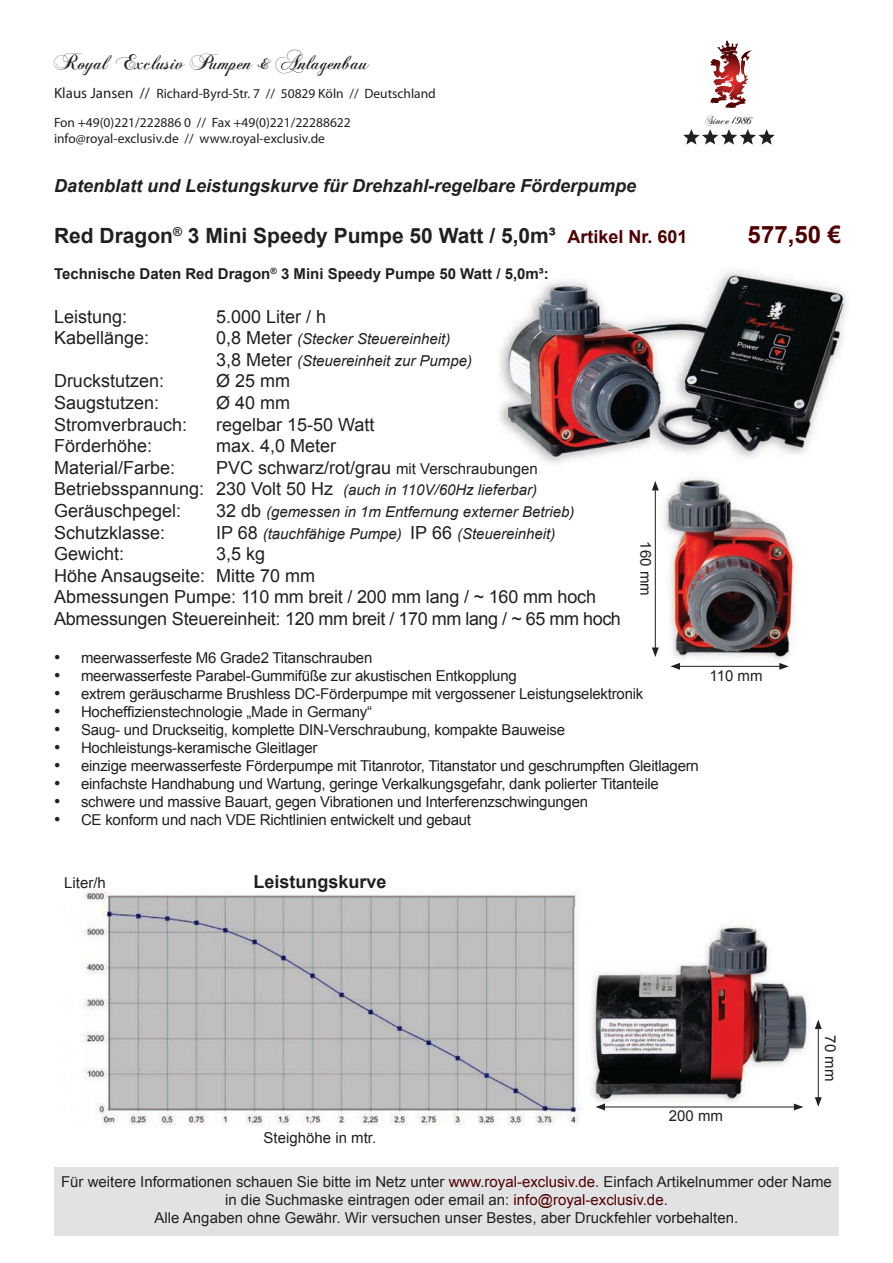
<style>
.page{position:relative;width:893px;height:1263px;background:#fff}
.page>*{position:absolute;margin:0;border:0;box-sizing:border-box;transform-origin:0 0}
.t1{font:700 24px "Arial";color:#500000}
.t2{font:700 21px "Arial";color:#231f20}
.t3{font:21px "Chopin Script";color:#231f20}
.t4{font:18px/21.6px "Arial";color:#231f20;text-align:justify}
.t5{font:italic 700 18px "Arial";color:#231f20}
.t6{font:700 18px "Arial";color:#231f20}
.t7{font:15px/18px "Arial";letter-spacing:-.015em;color:#231f20;text-align:center}
.t8{font:italic 15px/21.6px "Arial";color:#231f20}
.t9{font:700 15px "Arial";color:#231f20}
.t10{font:13.5px/28.2px "Myriad Pro";color:#231f20}
.t11{font:12px "Chopin Script";color:#231f20}
.s1{font-size:22.5px}
.s2{font-size:15px}
.s3{font-size:18px;color:#500000}
.s4{font-style:normal;font-size:18px}
.s5{font-style:italic;font-size:15px}
.s6{font-family:"Times New Roman";font-size:18px}
.s7{color:#500000}
</style>
<div class="page">
<svg style="left:683px;top:129px;width:92px;height:16px"></svg>
<svg style="left:710px;top:40px;width:28px;height:64px"></svg>
<div style="left:54px;top:1167px;width:785px;height:68px;background:#e1e2e4"></div>
<img style="left:591px;top:924px;width:227px;height:187px">
<img style="left:499px;top:268px;width:350px;height:195px">
<img style="left:84px;top:890px;width:496px;height:236px">
<hr style="left:603px;top:1106px;width:193px;height:1px;background:#231f20">
<svg style="left:595px;top:1103px;width:10px;height:7px"></svg>
<svg style="left:794px;top:1103px;width:9px;height:7px"></svg>
<hr style="left:818px;top:1027px;width:1px;height:72px;background:#231f20">
<svg style="left:815px;top:1019px;width:7px;height:10px"></svg>
<svg style="left:815px;top:1097px;width:7px;height:10px"></svg>
<img style="left:654px;top:499px;width:142px;height:167px">
<img style="left:652px;top:477px;width:79px;height:22px">
<hr style="left:678px;top:666px;width:104px;height:1px;background:#231f20">
<svg style="left:670px;top:663px;width:10px;height:7px"></svg>
<svg style="left:779px;top:663px;width:10px;height:7px"></svg>
<hr style="left:655px;top:488px;width:1px;height:162px;background:#231f20">
<svg style="left:652px;top:481px;width:7px;height:9px"></svg>
<svg style="left:652px;top:647px;width:7px;height:10px"></svg>
<h2 class="t3" style="left:54px;top:50px;width:317px"><span class="s1">R</span>oyal <span class="s1">E</span>xclusiv <span class="s1">P</span>umpen <span class="s2">&amp;</span> <span class="s1">A</span>nlagenbau</h2>
<p class="t10" style="left:54px;top:80px;width:383px"><span class="s2">Klaus Jansen //</span> Richard-Byrd-Str. 7 // 50829 Köln // Deutschland<br>Fon +49(0)221/222886 0 // Fax +49(0)221/22288622</p>
<p class="t10" style="left:54px;top:124px;width:273px">info@royal-exclusiv.de // www.royal-exclusiv.de</p>
<p class="t5" style="left:54px;top:174px;width:584px">Datenblatt und Leistungskurve für Drehzahl-regelbare Förderpumpe</p>
<p class="t11" style="left:705px;top:112px;width:49px">Since 1986</p>
<h2 class="t2" style="left:54px;top:222px;width:635px">Red Dragon<sup>®</sup> 3 Mini Speedy Pumpe 50 Watt / 5,0m³ <span class="s3">Artikel Nr. 601</span></h2>
<h1 class="t1" style="left:748px;top:219px;width:95px">577,50 €</h1>
<p class="t9" style="left:54px;top:264px;width:496px">Technische Daten Red Dragon<sup>®</sup> 3 Mini Speedy Pumpe 50 Watt / 5,0m³:</p>
<p class="t4" style="left:54px;top:306px;width:75px">Leistung:</p>
<p class="t4" style="left:216px;top:306px;width:112px">5.000 Liter / h</p>
<p class="t4" style="left:54px;top:327px;width:97px">Kabellänge:</p>
<p class="t8" style="left:216px;top:328px;width:258px"><span class="s4">0,8 Meter</span> (Stecker Steuereinheit)<br><span class="s4">3,8 Meter</span> (Steuereinheit zur Pumpe)</p>
<p class="t4" style="left:54px;top:370px;width:112px">Druckstutzen:</p>
<p class="t4" style="left:216px;top:370px;width:76px">Ø 25 mm</p>
<p class="t4" style="left:54px;top:392px;width:107px">Saugstutzen:</p>
<p class="t4" style="left:216px;top:392px;width:76px">Ø 40 mm</p>
<p class="t4" style="left:54px;top:414px;width:135px">Stromverbrauch:</p>
<p class="t4" style="left:216px;top:414px;width:160px">regelbar 15-50 Watt</p>
<p class="t4" style="left:54px;top:435px;width:100px">Förderhöhe:</p>
<p class="t4" style="left:216px;top:435px;width:122px">max. 4,0 Meter</p>
<p class="t4" style="left:54px;top:457px;width:123px">Material/Farbe:</p>
<p class="t4" style="left:54px;top:457px;width:485px;text-indent:162px">PVC schwarz/rot/grau <span class="s2">mit Verschraubungen </span>Betriebsspannung: 230 Volt 50 Hz <span class="s5">(auch in 110V/60Hz lieferbar)<br></span>Geräuschpegel:</p>
<p class="t8" style="left:216px;top:501px;width:360px"><span class="s4">32 db</span> (gemessen in 1m Entfernung externer Betrieb)</p>
<p class="t4" style="left:54px;top:522px;width:113px">Schutzklasse:</p>
<p class="t8" style="left:216px;top:523px;width:341px"><span class="s4">IP 68</span> (tauchfähige Pumpe) <span class="s4">IP 66</span> (Steuereinheit)</p>
<p class="t4" style="left:54px;top:543px;width:72px">Gewicht:</p>
<p class="t4" style="left:54px;top:543px;width:568px;text-align:left;text-indent:162px">3,5 kg<br>Höhe Ansaugseite: Mitte 70 mm<br>Abmessungen Pumpe: 110 mm breit / 200 mm lang / ~ 160 mm hoch Abmessungen Steuereinheit: 120 mm breit / 170 mm lang / ~ 65 mm hoch</p>
<p class="t7" style="left:655px;top:541px;width:56px;rotate:90deg">160 mm</p>
<p class="t7" style="left:54px;top:648px;width:320px"><span class="s6">•</span> meerwasserfeste M6 Grade2 Titanschrauben</p>
<p class="t7" style="left:54px;top:666px;width:464px"><span class="s6">•</span> meerwasserfeste Parabel-Gummifüße zur akustischen Entkopplung</p>
<p class="t7" style="left:54px;top:684px;width:591px"><span class="s6">•</span> extrem geräuscharme Brushless DC-Förderpumpe mit vergossener Leistungselektronik</p>
<p class="t7" style="left:54px;top:702px;width:320px"><span class="s6">•</span> Hocheffizienstechnologie „Made in Germany“</p>
<p class="t7" style="left:54px;top:720px;width:513px"><span class="s6">•</span> Saug- und Druckseitig, komplette DIN-Verschraubung, kompakte Bauweise</p>
<p class="t7" style="left:54px;top:738px;width:265px"><span class="s6">•</span> Hochleistungs-keramische Gleitlager</p>
<p class="t7" style="left:54px;top:756px;width:646px"><span class="s6">•</span> einzige meerwasserfeste Förderpumpe mit Titanrotor, Titanstator und geschrumpften Gleitlagern</p>
<p class="t7" style="left:54px;top:774px;width:606px"><span class="s6">•</span> einfachste Handhabung und Wartung, geringe Verkalkungsgefahr, dank polierter Titanteile</p>
<p class="t7" style="left:54px;top:792px;width:536px"><span class="s6">•</span> schwere und massive Bauart, gegen Vibrationen und Interferenzschwingungen</p>
<p class="t7" style="left:54px;top:810px;width:419px"><span class="s6">•</span> CE konform und nach VDE Richtlinien entwickelt und gebaut</p>
<p class="t7" style="left:709px;top:667px;width:55px">110 mm</p>
<p class="t7" style="left:64px;top:873px;width:43px">Liter/h</p>
<p class="t6" style="left:253px;top:870px;width:135px">Leistungskurve</p>
<p class="t7" style="left:264px;top:1129px;width:114px">Steighöhe in mtr.</p>
<p class="t7" style="left:669px;top:1107px;width:56px">200 mm</p>
<p class="t7" style="left:839px;top:1035px;width:47px;rotate:90deg">70 mm</p>
<p class="t7" style="left:61px;top:1173px;width:772px">Für weitere Informationen schauen Sie bitte im Netz unter <span class="s7">www.royal-exclusiv.de</span>. Einfach Artikelnummer oder Name in die Suchmaske eintragen oder email an: <span class="s7">info@royal-exclusiv.de</span>.<br>Alle Angaben ohne Gewähr. Wir versuchen unser Bestes, aber Druckfehler vorbehalten.</p>
</div>
